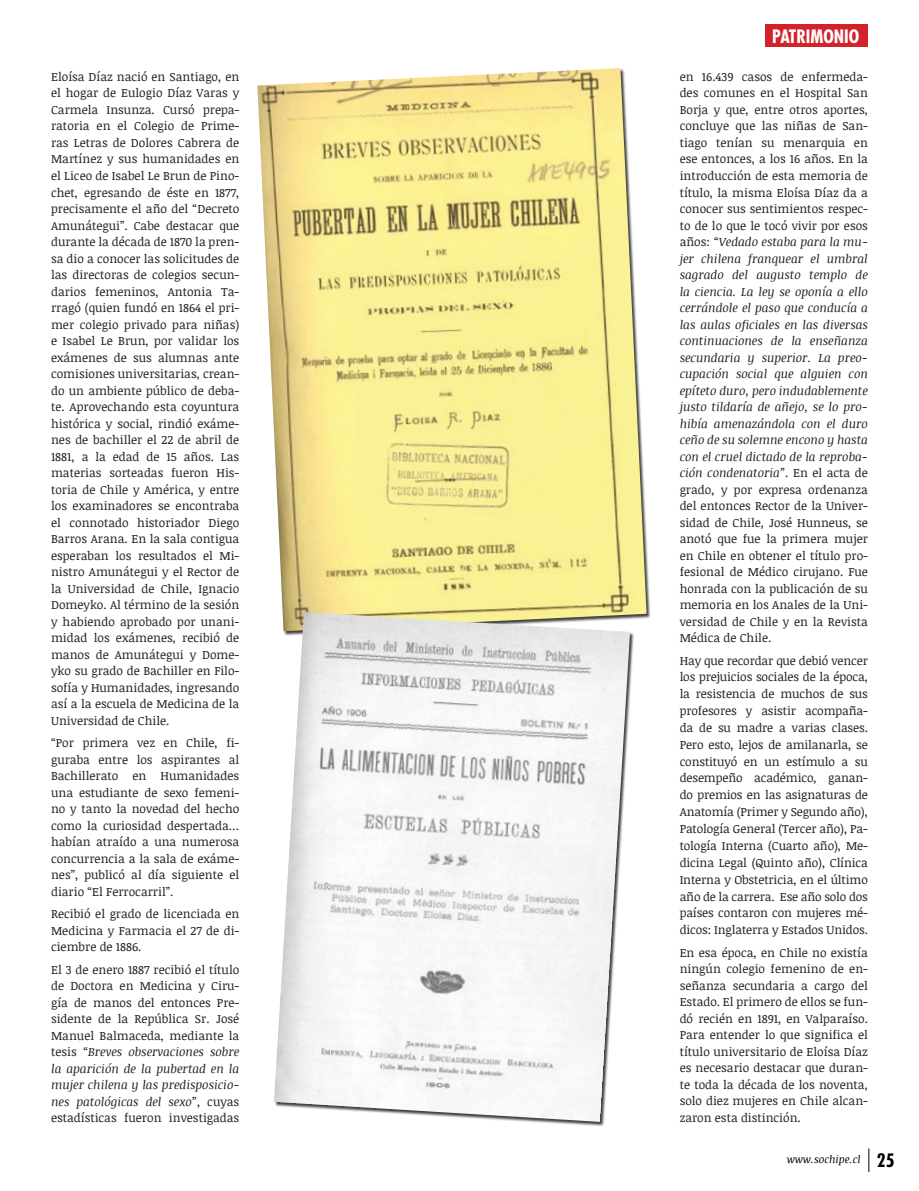
<style>
.page{position:relative;width:919px;height:1191px;background:#fff}
.page>*{position:absolute;margin:0;border:0;box-sizing:border-box;transform-origin:0 0}
.t1{font:700 condensed 18px "Futura Std";color:#fff}
.t2{font:12px/16.5px "Noticia Text";color:#222223;text-align:justify}
.t3{font:italic 10.5px "Noticia Text";color:#000}
.s1{font-style:italic}
.s2{font-family:"Futura Std";font-weight:700;font-style:normal;font-stretch:condensed;font-size:18px}
</style>
<div class="page">
<svg style="left:868px;top:1148px;width:1px;height:24px"></svg>
<div style="left:764px;top:25px;width:103px;height:22px;background:#d2232a"></div>
<img style="left:257px;top:68px;width:389px;height:551px">
<div style="left:274px;top:612px;width:360px;height:514px;background:#000;opacity:.75"></div>
<img style="left:274px;top:612px;width:356px;height:509px">
<p class="t2" style="left:51px;top:68px;width:190px">Eloísa Díaz nació en Santiago, en el hogar de Eulogio Díaz Varas y Carmela Insunza. Cursó prepa&shy;ratoria en el Colegio de Prime&shy;ras Letras de Dolores Cabrera de Martínez y sus humanidades en el Liceo de Isabel Le Brun de Pino&shy;chet, egresando de éste en 1877, precisamente el año del “Decreto Amunátegui”. Cabe destacar que durante la década de 1870 la pren&shy;sa dio a conocer las solicitudes de las directoras de colegios secun&shy;darios femeninos, Antonia Ta&shy;rragó (quien fundó en 1864 el pri&shy;mer colegio privado para niñas) e Isabel Le Brun, por validar los exámenes de sus alumnas ante comisiones universitarias, crean&shy;do un ambiente público de deba&shy;te. Aprovechando esta coyuntura histórica y social, rindió exáme&shy;nes de bachiller el 22 de abril de 1881, a la edad de 15 años. Las materias sorteadas fueron His&shy;toria de Chile y América, y entre los examinadores se encontraba el connotado historiador Diego Barros Arana. En la sala contigua esperaban los resultados el Mi&shy;nistro Amunátegui y el Rector de la Universidad de Chile, Ignacio Domeyko. Al término de la sesión y habiendo aprobado por unani&shy;midad los exámenes, recibió de manos de Amunátegui y Dome&shy;yko su grado de Bachiller en Filo&shy;sofía y Humanidades, ingresando así a la escuela de Medicina de la Universidad de Chile.</p>
<p class="t2" style="left:51px;top:734px;width:190px">“Por primera vez en Chile, fi&shy;guraba entre los aspirantes al Bachillerato en Humanidades una estudiante de sexo femeni&shy;no y tanto la novedad del hecho como la curiosidad despertada… habían atraído a una numerosa concurrencia a la sala de exáme&shy;nes”, publicó al día siguiente el diario “El Ferrocarril”.</p>
<p class="t2" style="left:51px;top:905px;width:190px">Recibió el grado de licenciada en Medicina y Farmacia el 27 de di&shy;ciembre de 1886.</p>
<p class="t2" style="left:51px;top:961px;width:190px">El 3 de enero 1887 recibió el título de Doctora en Medicina y Ciru&shy;gía de manos del entonces Pre&shy;sidente de la República Sr. José Manuel Balmaceda, mediante la tesis <span class="s1">“Breves observaciones sobre la aparición de la pubertad en la mujer chilena y las predisposicio&shy;nes patológicas del sexo”</span>, cuyas estadísticas fueron investigadas</p>
<h1 class="t1" style="left:772px;top:25px;width:89px">PATRIMONIO</h1>
<p class="t2" style="left:679px;top:68px;width:190px">en 16.439 casos de enfermeda&shy;des comunes en el Hospital San Borja y que, entre otros aportes, concluye que las niñas de San&shy;tiago tenían su menarquia en ese entonces, a los 16 años. En la introducción de esta memoria de título, la misma Eloísa Díaz da a conocer sus sentimientos respec&shy;to de lo que le tocó vivir por esos años: <span class="s1">“Vedado estaba para la mu&shy;jer chilena franquear el umbral sagrado del augusto templo de la ciencia. La ley se oponía a ello cerrándole el paso que conducía a las aulas oficiales en las diversas continuaciones de la enseñanza secundaria y superior. La preo&shy;cupación social que alguien con epíteto duro, pero indudablemente justo tildaría de añejo, se lo pro&shy;hibía amenazándola con el duro ceño de su solemne encono y hasta con el cruel dictado de la reproba&shy;ción condenatoria”</span>. En el acta de grado, y por expresa ordenanza del entonces Rector de la Univer&shy;sidad de Chile, José Hunneus, se anotó que fue la primera mujer en Chile en obtener el título pro&shy;fesional de Médico cirujano. Fue honrada con la publicación de su memoria en los Anales de la Uni&shy;versidad de Chile y en la Revista Médica de Chile.</p>
<p class="t2" style="left:679px;top:651px;width:190px">Hay que recordar que debió vencer los prejuicios sociales de la época, la resistencia de muchos de sus profesores y asistir acompaña&shy;da de su madre a varias clases.<br>Pero esto, lejos de amilanarla, se constituyó en un estímulo a su desempeño académico, ganan&shy;do premios en las asignaturas de Anatomía (Primer y Segundo año), Patología General (Tercer año), Pa&shy;tología Interna (Cuarto año), Me&shy;dicina Legal (Quinto año), Clínica Interna y Obstetricia, en el último año de la carrera. Ese año solo dos países contaron con mujeres mé&shy;dicos: Inglaterra y Estados Unidos.</p>
<p class="t2" style="left:679px;top:944px;width:190px">En esa época, en Chile no existía ningún colegio femenino de en&shy;señanza secundaria a cargo del Estado. El primero de ellos se fun&shy;dó recién en 1891, en Valparaíso.<br>Para entender lo que significa el título universitario de Eloísa Díaz es necesario destacar que duran&shy;te toda la década de los noventa, solo diez mujeres en Chile alcan&shy;zaron esta distinción.</p>
<p class="t3" style="left:786px;top:1151px;width:109px">www.sochipe.cl <span class="s2">25</span></p>
</div>
